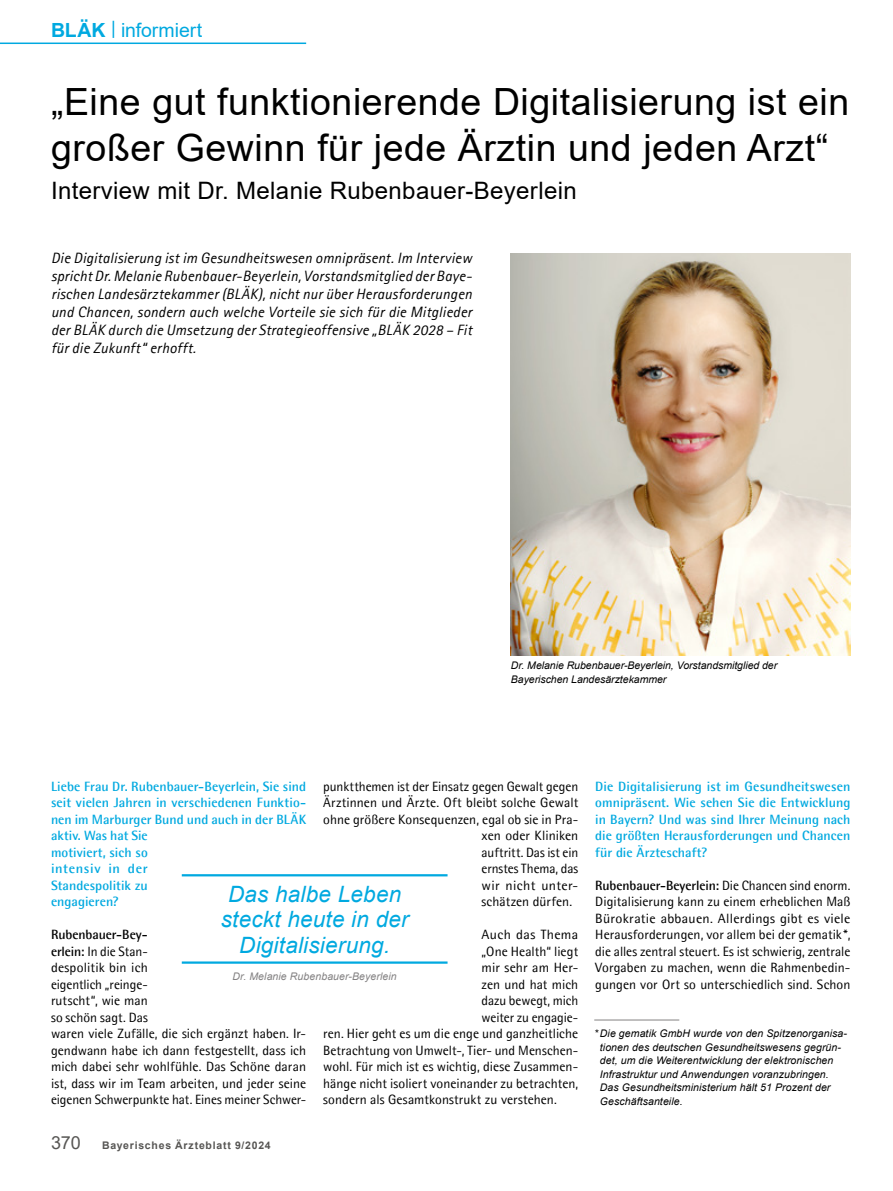
<style>
.page{position:relative;width:893px;height:1191px;background:#fff}
.page>*{position:absolute;margin:0;border:0;box-sizing:border-box;transform-origin:0 0}
.t1{font:37.5px/46.5px "Arial";letter-spacing:.015em;color:#000}
.t2{font:24px "Arial";letter-spacing:.015em;color:#000}
.t3{font:italic 22.5px/25.5px "Arial";letter-spacing:.01em;color:#00a9e0;text-align:center}
.t4{font:19.5px "Arial";letter-spacing:-.005em;color:#00a9e0}
.t5{font:italic 15px/18px "Agfa Rotis Sans Serif";letter-spacing:.01em;color:#000;text-align:justify}
.t6{font:13.5px/16.5px "Agfa Rotis Semisans";letter-spacing:.005em;color:#000}
.t7{font:700 13.5px/16.5px "Agfa Rotis Semisans";letter-spacing:.005em;color:#00a9e0}
.t8{font:13.5px "Agfa Rotis Semisans";letter-spacing:.025em;color:#000}
.t9{font:italic 10.5px/13.5px "Arial";letter-spacing:.01em;color:#000}
.t10{font:700 10.5px "Arial";letter-spacing:.075em;color:#575654}
.t11{font:italic 10.5px "Arial";letter-spacing:.01em;color:#838182}
.s1{font-weight:700}
.s2{font-weight:400;font-size:18px}
</style>
<div class="page">
<hr style="left:0;top:43px;width:306px;height:1px;background:#00a9e0">
<img style="left:510px;top:253px;width:340px;height:402px">
<hr style="left:182px;top:874px;width:266px;height:2px;background:#00a9e0">
<hr style="left:182px;top:961px;width:266px;height:2px;background:#00a9e0">
<hr style="left:594px;top:1019px;width:85px;height:1px;background:#838182">
<h3 class="t4" style="left:51px;top:16px;width:153px"><span class="s1">BLÄK</span> <sup>|</sup> informiert</h3>
<h1 class="t1" style="left:51px;top:78px;width:800px">„Eine gut funktionierende Digitalisierung ist ein großer Gewinn für jede Ärztin und jeden Arzt“</h1>
<h2 class="t2" style="left:51px;top:174px;width:527px">Interview mit Dr. Melanie Rubenbauer-Beyerlein</h2>
<p class="t5" style="left:51px;top:249px;width:423px">Die Digitalisierung ist im Gesundheitswesen omnipräsent. Im Interview spricht Dr. Melanie Rubenbauer-Beyerlein, Vorstandsmitglied der Baye&shy;rischen Landesärztekammer (BLÄK), nicht nur über Herausforderungen und Chancen, sondern auch welche Vorteile sie sich für die Mitglieder der BLÄK durch die Umsetzung der Strategieoffensive „BLÄK 2028 – Fit für die Zukunft“ erhofft.</p>
<p class="t9" style="left:511px;top:659px;width:268px">Dr. Melanie Rubenbauer-Beyerlein, Vorstandsmitglied der<br>Bayerischen Landesärztekammer</p>
<p class="t7" style="left:51px;top:777px;width:257px">Liebe Frau Dr. Rubenbauer-Beyerlein, Sie sind seit vielen Jahren in verschiedenen Funktio&shy;nen im Marburger Bund und auch in der BLÄK aktiv. Was hat Sie<br>motiviert, sich so<br>intensiv in der<br>Standespolitik zu<br>engagieren?</p>
<p class="t6" style="left:51px;top:926px;width:257px"><span class="s1">Rubenbauer-Bey-<br>erlein:</span> In die Stan-<br>despolitik bin ich<br>eigentlich „reinge-<br>rutscht“, wie man<br>so schön sagt. Das<br>waren viele Zufälle, die sich ergänzt haben. Ir&shy;gendwann habe ich dann festgestellt, dass ich mich dabei sehr wohlfühle. Das Schöne daran ist, dass wir im Team arbeiten, und jeder seine eigenen Schwerpunkte hat. Eines meiner Schwer-</p>
<p class="t6" style="left:323px;top:777px;width:257px">punktthemen ist der Einsatz gegen Gewalt gegen</p>
<p class="t6" style="left:323px;top:794px;width:257px">Ärztinnen und Ärzte. Oft bleibt solche Gewalt</p>
<p class="t6" style="left:323px;top:810px;width:257px">ohne größere Konsequenzen, egal ob sie in Pra-</p>
<p class="t6" style="left:482px;top:827px;width:98px">xen oder Kliniken</p>
<p class="t6" style="left:482px;top:843px;width:98px">auftritt. Das ist ein</p>
<p class="t6" style="left:482px;top:860px;width:98px">ernstes Thema, das</p>
<p class="t6" style="left:482px;top:876px;width:98px">wir nicht unter-</p>
<p class="t6" style="left:482px;top:893px;width:92px">schätzen dürfen.</p>
<p class="t8" style="left:482px;top:926px;width:98px">Auch das Thema</p>
<p class="t6" style="left:482px;top:942px;width:98px">„One Health“ liegt</p>
<p class="t6" style="left:482px;top:959px;width:98px">mir sehr am Her-</p>
<p class="t6" style="left:482px;top:975px;width:98px">zen und hat mich</p>
<p class="t6" style="left:482px;top:992px;width:98px">dazu bewegt, mich</p>
<p class="t6" style="left:482px;top:1008px;width:98px">weiter zu engagie-</p>
<p class="t6" style="left:323px;top:1025px;width:257px">ren. Hier geht es um die enge und ganzheitliche</p>
<p class="t6" style="left:323px;top:1041px;width:255px">Betrachtung von Umwelt-, Tier- und Menschen-</p>
<p class="t6" style="left:323px;top:1058px;width:257px">wohl. Für mich ist es wichtig, diese Zusammen-</p>
<p class="t6" style="left:323px;top:1074px;width:257px">hänge nicht isoliert voneinander zu betrachten,</p>
<p class="t6" style="left:323px;top:1091px;width:235px">sondern als Gesamtkonstrukt zu verstehen.</p>
<h3 class="t3" style="left:221px;top:881px;width:189px">Das halbe Leben steckt heute in der<br>Digitalisierung.</h3>
<p class="t11" style="left:232px;top:969px;width:166px">Dr. Melanie Rubenbauer-Beyerlein</p>
<p class="t10" style="left:51px;top:1137px;width:221px"><span class="s2">370</span> Bayerisches Ärzteblatt 9/2024</p>
<p class="t7" style="left:595px;top:777px;width:257px;text-align:justify">Die Digitalisierung ist im Gesundheitswesen omnipräsent. Wie sehen Sie die Entwicklung in Bayern? Und was sind Ihrer Meinung nach die größten Herausforderungen und Chancen für die Ärzteschaft?</p>
<p class="t6" style="left:595px;top:876px;width:257px;text-align:justify"><span class="s1">Rubenbauer-Beyerlein:</span> Die Chancen sind enorm.<br>Digitalisierung kann zu einem erheblichen Maß Bürokratie abbauen. Allerdings gibt es viele Herausforderungen, vor allem bei der gematik *, die alles zentral steuert. Es ist schwierig, zentrale Vorgaben zu machen, wenn die Rahmenbedin&shy;gungen vor Ort so unterschiedlich sind. Schon</p>
<p class="t9" style="left:600px;top:1027px;width:249px;text-indent:-6px">* Die gematik GmbH wurde von den Spitzenorganisa&shy;tionen des deutschen Gesundheitswesens gegrün&shy;det, um die Weiterentwicklung der elektronischen Infrastruktur und Anwendungen voranzubringen.<br>Das Gesundheitsministerium hält 51 Prozent der Geschäftsanteile.</p>
</div>
